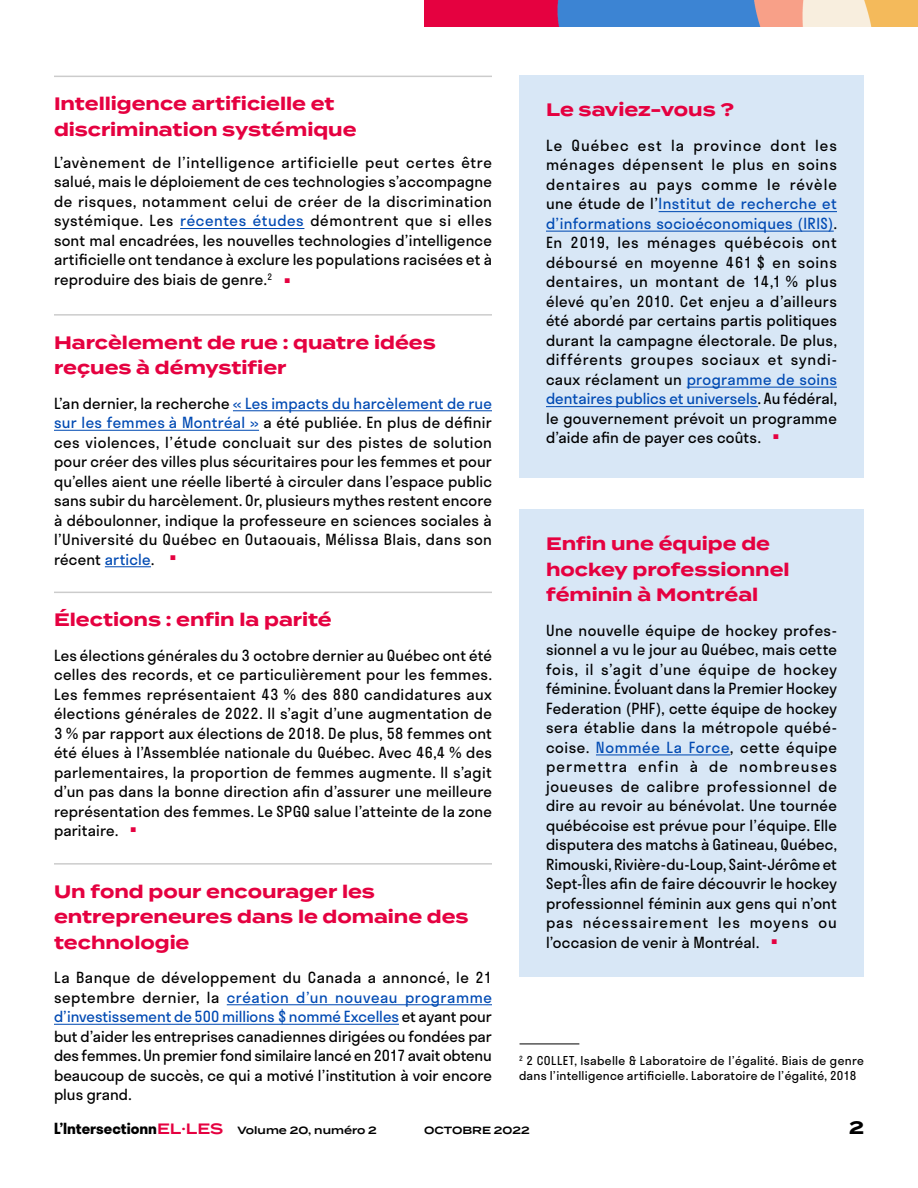
<style>
.page{position:relative;width:918px;height:1188px;background:#fff}
.page>*{position:absolute;margin:0;border:0;box-sizing:border-box;transform-origin:0 0}
.h2_Box{font:700 18px/25.5px "Termina";color:#e50140}
.t1{font:700 18px "Termina";color:#000}
.t2{font:15px/19.5px "Stratos";letter-spacing:.01em;color:#000;text-align:justify}
.t3{font:700 15px "Stratos";color:#000}
.t4{font:12px/15px "Stratos";letter-spacing:.02em;color:#000}
.t5{font:600 10.5px "Termina";color:#000}
.s1{color:#004ab3}
.s2{color:#e50140}
.s3{font-family:"Termina";font-weight:600;color:#e50140}
</style>
<div class="page">
<img style="left:424px;top:0;width:494px;height:27px">
<hr style="left:54px;top:76px;width:438px;height:1px;background:#ccc">
<hr style="left:180px;top:228px;width:124px;height:1px;background:#004ab3">
<hr style="left:54px;top:314px;width:438px;height:2px;background:#ccc">
<hr style="left:233px;top:410px;width:259px;height:1px;background:#004ab3">
<hr style="left:54px;top:430px;width:205px;height:1px;background:#004ab3">
<hr style="left:105px;top:566px;width:46px;height:1px;background:#004ab3">
<hr style="left:54px;top:592px;width:438px;height:1px;background:#ccc">
<hr style="left:54px;top:863px;width:438px;height:2px;background:#ccc">
<hr style="left:227px;top:1004px;width:265px;height:1px;background:#004ab3">
<hr style="left:54px;top:1024px;width:345px;height:1px;background:#004ab3">
<div style="left:519px;top:76px;width:345px;height:402px;background:#d8e7f6"></div>
<hr style="left:659px;top:211px;width:178px;height:1px;background:#004ab3">
<hr style="left:546px;top:231px;width:288px;height:1px;background:#004ab3">
<hr style="left:687px;top:387px;width:150px;height:1px;background:#004ab3">
<hr style="left:546px;top:406px;width:212px;height:1px;background:#004ab3">
<div style="left:519px;top:509px;width:345px;height:468px;background:#d8e7f6"></div>
<hr style="left:596px;top:754px;width:134px;height:1px;background:#004ab3">
<hr style="left:520px;top:1044px;width:59px;height:1px;background:#000">
<p class="h2_Box" style="left:54px;top:91px;width:304px">Intelligence artificielle et discrimination systémique</p>
<p class="t2" style="left:54px;top:152px;width:439px">L’avènement de l’intelligence artificielle peut certes être salué, mais le déploiement de ces technologies s’accompagne de risques, notamment celui de créer de la discrimination systémique. Les <span class="s1">récentes études</span> démontrent que si elles sont mal encadrées, les nouvelles technologies d’intelligence artificielle ont tendance à exclure les populations racisées et à reproduire des biais de genre.<sup>2</sup> <span class="s2">■</span></p>
<p class="h2_Box" style="left:54px;top:330px;width:383px">Harcèlement de rue : quatre idées reçues à démystifier</p>
<p class="t2" style="left:54px;top:393px;width:440px">L’an dernier, la recherche <span class="s1">« Les impacts du harcèlement de rue sur les femmes à Montréal »</span> a été publiée. En plus de définir ces violences, l’étude concluait sur des pistes de solution pour créer des villes plus sécuritaires pour les femmes et pour qu’elles aient une réelle liberté à circuler dans l’espace public sans subir du harcèlement. Or, plusieurs mythes restent encore à déboulonner, indique la professeure en sciences sociales à l’Université du Québec en Outaouais, Mélissa Blais, dans son récent <span class="s1">article</span>. <span class="s2">■</span></p>
<p class="h2_Box" style="left:54px;top:607px;width:279px">Élections : enfin la parité</p>
<p class="t2" style="left:54px;top:645px;width:440px">Les élections générales du 3 octobre dernier au Québec ont été celles des records, et ce particulièrement pour les femmes.<br>Les femmes représentaient 43 % des 880 candidatures aux élections générales de 2022. Il s’agit d’une augmentation de 3 % par rapport aux élections de 2018. De plus, 58 femmes ont été élues à l’Assemblée nationale du Québec. Avec 46,4 % des parlementaires, la proportion de femmes augmente. Il s’agit d’un pas dans la bonne direction afin d’assurer une meilleure représentation des femmes. Le SPGQ salue l’atteinte de la zone paritaire. <span class="s2">■</span></p>
<p class="h2_Box" style="left:54px;top:879px;width:416px">Un fond pour encourager les entrepreneures dans le domaine des technologie</p>
<p class="t2" style="left:54px;top:967px;width:440px">La Banque de développement du Canada a annoncé, le 21 septembre dernier, la <span class="s1">création d’un nouveau programme d’investissement de 500 millions $ nommé Excelles</span> et ayant pour but d’aider les entreprises canadiennes dirigées ou fondées par des femmes. Un premier fond similaire lancé en 2017 avait obtenu beaucoup de succès, ce qui a motivé l’institution à voir encore plus grand.</p>
<p class="h2_Box" style="left:546px;top:98px;width:190px">Le saviez-vous ?</p>
<p class="t2" style="left:546px;top:135px;width:293px">Le Québec est la province dont les ménages dépensent le plus en soins dentaires au pays comme le révèle une étude de l’<span class="s1">Institut de recherche et d’informations socioéconomiques (IRIS)</span>.<br>En 2019, les ménages québécois ont déboursé en moyenne 461 $ en soins dentaires, un montant de 14,1 % plus élevé qu’en 2010. Cet enjeu a d’ailleurs été abordé par certains partis politiques durant la campagne électorale. De plus, différents groupes sociaux et syndi&shy;caux réclament un <span class="s1">programme de soins dentaires publics et universels</span>. Au fédéral, le gouvernement prévoit un programme d’aide afin de payer ces coûts. <span class="s2">■</span></p>
<p class="h2_Box" style="left:546px;top:531px;width:245px">Enfin une équipe de hockey professionnel féminin à Montréal</p>
<p class="t2" style="left:546px;top:620px;width:293px">Une nouvelle équipe de hockey profes&shy;sionnel a vu le jour au Québec, mais cette fois, il s’agit d’une équipe de hockey féminine. Évoluant dans la Premier Hockey Federation (PHF), cette équipe de hockey sera établie dans la métropole québé&shy;coise. <span class="s1">Nommée La Force</span>, cette équipe permettra enfin à de nombreuses joueuses de calibre professionnel de dire au revoir au bénévolat. Une tournée québécoise est prévue pour l’équipe. Elle disputera des matchs à Gatineau, Québec, Rimouski, Rivière-du-Loup, Saint-Jérôme et Sept-Îles afin de faire découvrir le hockey professionnel féminin aux gens qui n’ont pas nécessairement les moyens ou l’occasion de venir à Montréal. <span class="s2">■</span></p>
<p class="t4" style="left:519px;top:1052px;width:346px"><sup>2</sup> 2 COLLET, Isabelle &amp; Laboratoire de l’égalité. Biais de genre dans l’intelligence artificielle. Laboratoire de l’égalité, 2018</p>
<p class="t3" style="left:54px;top:1116px;width:171px">L’Intersectionn<span class="s3">EL</span><sup>.</sup><span class="s3">LES</span></p>
<p class="t5" style="left:237px;top:1123px;width:141px">Volume 20, numéro 2</p>
<p class="t5" style="left:424px;top:1123px;width:107px">OCTOBRE 2022</p>
<p class="t1" style="left:849px;top:1114px;width:16px">2</p>
</div>
